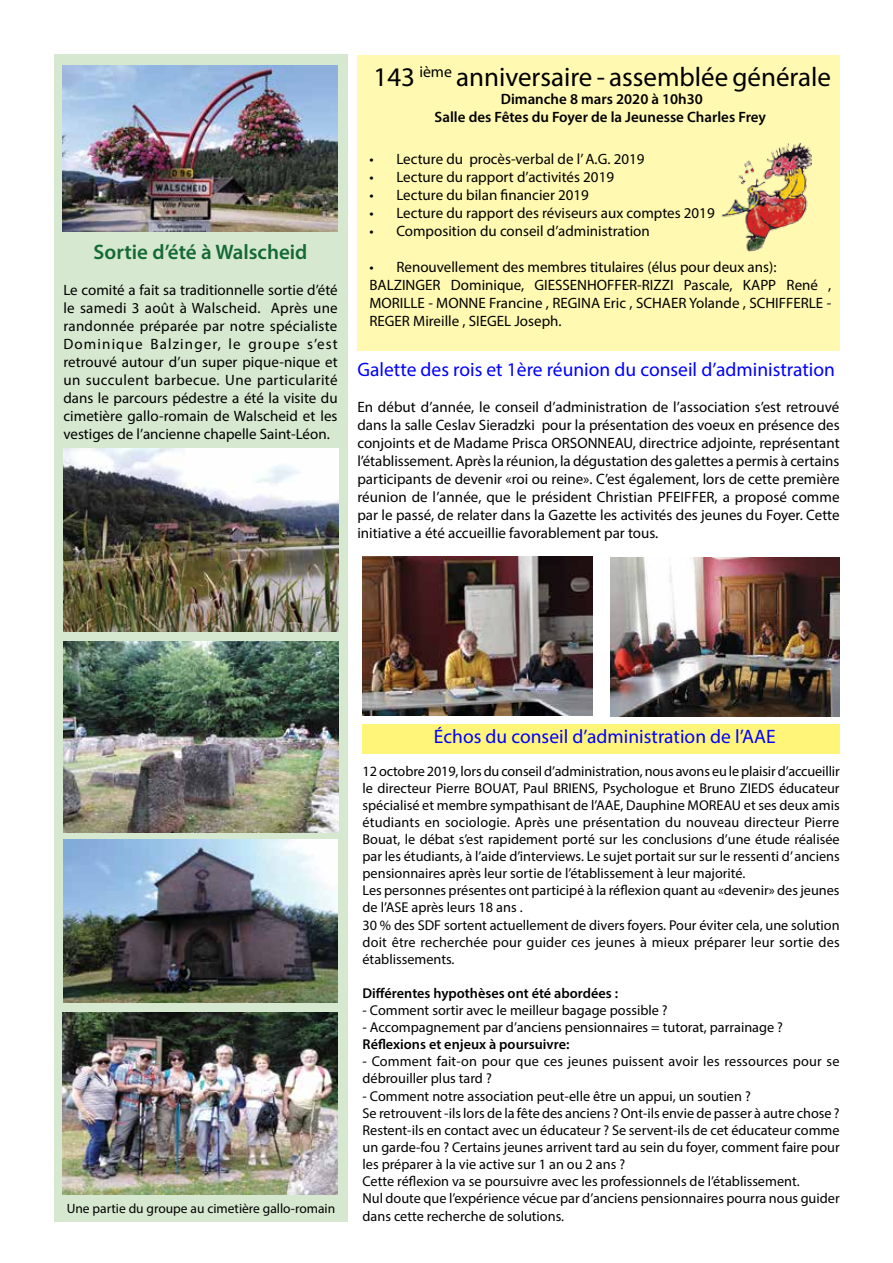
<style>
.page{position:relative;width:893px;height:1263px;background:#fff}
.page>*{position:absolute;margin:0;border:0;box-sizing:border-box;transform-origin:0 0}
._1{font:27px "Myriad Pro";color:#000}
._1-2{font:600 21px "Myriad Pro";color:#146a34}
._1-3{font:19.5px "Myriad Pro";color:#00f}
._1-4{font:15px/18px "Myriad Pro";color:#000;text-align:justify}
._1-5{font:600 15px "Myriad Pro";color:#000}
._1-6{font:14.25px/17.1px "Myriad Pro";color:#000;text-align:justify}
._1-7{font:600 14.25px "Myriad Pro";color:#000}
._1-8{font:13.5px "Myriad Pro";color:#000}
</style>
<div class="page">
<div style="left:362px;top:724px;width:478px;height:29px;background:#fff579"></div>
<div style="left:357px;top:55px;width:483px;height:296px;background:#fff9b1"></div>
<div style="left:54px;top:54px;width:294px;height:1168px;background:#d7e8d0"></div>
<img style="left:63px;top:66px;width:274px;height:166px">
<img style="left:721px;top:143px;width:91px;height:109px">
<img style="left:63px;top:1012px;width:274px;height:183px">
<img style="left:64px;top:449px;width:274px;height:182px">
<img style="left:362px;top:557px;width:230px;height:158px">
<img style="left:610px;top:558px;width:230px;height:158px">
<img style="left:64px;top:641px;width:274px;height:191px">
<img style="left:64px;top:839px;width:273px;height:164px">
<p class="_1-2" style="left:94px;top:238px;width:215px">Sortie d’été à Walscheid</p>
<p class="_1-4" style="left:63px;top:281px;width:276px">Le comité a fait sa traditionnelle sortie d’été le samedi 3 août à Walscheid. Après une randonnée préparée par notre spécialiste Dominique Balzinger, le groupe s’est retrouvé autour d’un super pique-nique et un succulent barbecue. Une particularité dans le parcours pédestre a été la visite du cimetière gallo-romain de Walscheid et les vestiges de l’ancienne chapelle Saint-Léon.</p>
<p class="_1" style="left:374px;top:60px;width:459px">143 <sup>ième</sup> anniversaire - assemblée générale</p>
<p class="_1-5" style="left:501px;top:90px;width:204px">Dimanche 8 mars 2020 à 10h30</p>
<p class="_1-5" style="left:435px;top:108px;width:333px">Salle des Fêtes du Foyer de la Jeunesse Charles Frey</p>
<p class="_1-4" style="left:369px;top:149px;width:277px">• Lecture du procès-verbal de l’ A.G. 2019</p>
<p class="_1-4" style="left:369px;top:167px;width:246px">• Lecture du rapport d’activités 2019</p>
<p class="_1-4" style="left:369px;top:185px;width:221px">• Lecture du bilan financier 2019</p>
<p class="_1-4" style="left:369px;top:203px;width:347px">• Lecture du rapport des réviseurs aux comptes 2019</p>
<p class="_1-4" style="left:369px;top:221px;width:282px">• Composition du conseil d’administration</p>
<p class="_1-4" style="left:369px;top:257px;width:409px">• Renouvellement des membres titulaires (élus pour deux ans):</p>
<p class="_1-4" style="left:369px;top:275px;width:463px">BALZINGER Dominique, GIESSENHOFFER-RIZZI Pascale, KAPP René , MORILLE - MONNE Francine , REGINA Eric , SCHAER Yolande , SCHIFFERLE - REGER Mireille , SIEGEL Joseph.</p>
<p class="_1-3" style="left:357px;top:357px;width:479px">Galette des rois et 1ère réunion du conseil d’administration</p>
<p class="_1-4" style="left:357px;top:398px;width:484px">En début d’année, le conseil d’administration de l’association s’est retrouvé dans la salle Ceslav Sieradzki pour la présentation des voeux en présence des conjoints et de Madame Prisca ORSONNEAU, directrice adjointe, représentant l’établissement. Après la réunion, la dégustation des galettes a permis à certains participants de devenir «roi ou reine». C’est également, lors de cette première réunion de l’année, que le président Christian PFEIFFER, a proposé comme par le passé, de relater dans la Gazette les activités des jeunes du Foyer. Cette initiative a été accueillie favorablement par tous.</p>
<p class="_1-8" style="left:67px;top:1200px;width:270px">Une partie du groupe au cimetière gallo-romain</p>
<p class="_1-3" style="left:434px;top:725px;width:343px">Échos du conseil d’administration de l’AAE</p>
<p class="_1-6" style="left:362px;top:762px;width:479px">12 octobre 2019, lors du conseil d’administration, nous avons eu le plaisir d’accueillir le directeur Pierre BOUAT, Paul BRIENS, Psychologue et Bruno ZIEDS éducateur spécialisé et membre sympathisant de l’AAE, Dauphine MOREAU et ses deux amis étudiants en sociologie. Après une présentation du nouveau directeur Pierre Bouat, le débat s’est rapidement porté sur les conclusions d’une étude réalisée par les étudiants, à l’aide d’interviews. Le sujet portait sur sur le ressenti d’ anciens pensionnaires après leur sortie de l’établissement à leur majorité.</p>
<p class="_1-6" style="left:362px;top:882px;width:479px">Les personnes présentes ont participé à la réflexion quant au «devenir» des jeunes de l’ASE après leurs 18 ans .</p>
<p class="_1-6" style="left:362px;top:916px;width:479px">30 % des SDF sortent actuellement de divers foyers. Pour éviter cela, une solution doit être recherchée pour guider ces jeunes à mieux préparer leur sortie des établissements.</p>
<p class="_1-7" style="left:362px;top:984px;width:257px">Différentes hypothèses ont été abordées :</p>
<p class="_1-6" style="left:362px;top:1001px;width:307px">- Comment sortir avec le meilleur bagage possible ?</p>
<p class="_1-6" style="left:362px;top:1018px;width:422px">- Accompagnement par d’anciens pensionnaires = tutorat, parrainage ?</p>
<p class="_1-7" style="left:362px;top:1035px;width:208px">Réflexions et enjeux à poursuivre:</p>
<p class="_1-6" style="left:362px;top:1053px;width:478px">- Comment fait-on pour que ces jeunes puissent avoir les ressources pour se débrouiller plus tard ?</p>
<p class="_1-6" style="left:362px;top:1087px;width:390px">- Comment notre association peut-elle être un appui, un soutien ?</p>
<p class="_1-6" style="left:362px;top:1104px;width:479px">Se retrouvent -ils lors de la fête des anciens ? Ont-ils envie de passer à autre chose ?<br>Restent-ils en contact avec un éducateur ? Se servent-ils de cet éducateur comme un garde-fou ? Certains jeunes arrivent tard au sein du foyer, comment faire pour les préparer à la vie active sur 1 an ou 2 ans ?</p>
<p class="_1-6" style="left:362px;top:1172px;width:439px">Cette réflexion va se poursuivre avec les professionnels de l’établissement.</p>
<p class="_1-6" style="left:362px;top:1189px;width:479px;line-height:18px">Nul doute que l’expérience vécue par d’anciens pensionnaires pourra nous guider dans cette recherche de solutions.</p>
</div>
